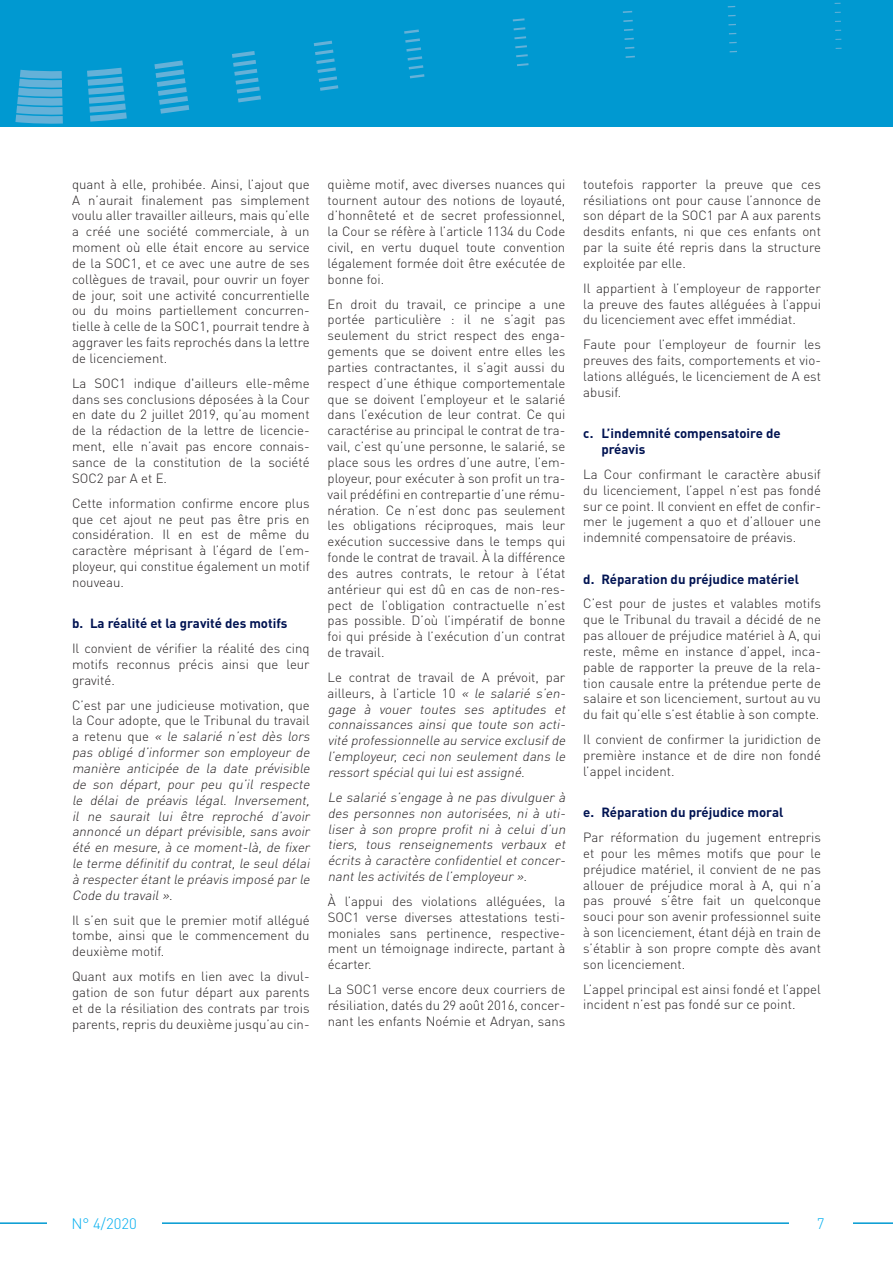
<style>
.page{position:relative;width:893px;height:1263px;background:#fff}
.page>*{position:absolute;margin:0;border:0;box-sizing:border-box;transform-origin:0 0}
.t1{font:300 15px "DIN Pro";color:#00aeef}
.texte_courant{font:300 13.2px/15.9px "DIN Pro";color:#231f20;text-align:justify}
.texte_courant-2{font:italic 300 13.2px/15.9px "DIN Pro";color:#231f20}
.t2{font:700 13.2px/15.9px "DIN Pro";color:#001352}
.s1{font-style:normal}
</style>
<div class="page">
<div style="left:0;top:0;width:893px;height:126px;background:#0099d1"></div>
<svg style="left:513px;top:18px;width:12px;height:3px"></svg>
<svg style="left:623px;top:11px;width:9px;height:2px"></svg>
<svg style="left:514px;top:27px;width:11px;height:3px"></svg>
<svg style="left:623px;top:20px;width:10px;height:2px"></svg>
<svg style="left:514px;top:36px;width:12px;height:3px"></svg>
<svg style="left:624px;top:29px;width:9px;height:2px"></svg>
<svg style="left:515px;top:45px;width:12px;height:3px"></svg>
<svg style="left:624px;top:38px;width:10px;height:2px"></svg>
<svg style="left:516px;top:54px;width:12px;height:3px"></svg>
<svg style="left:625px;top:47px;width:9px;height:2px"></svg>
<svg style="left:15px;top:70px;width:48px;height:54px"></svg>
<svg style="left:87px;top:68px;width:40px;height:54px"></svg>
<svg style="left:154px;top:60px;width:35px;height:54px"></svg>
<svg style="left:232px;top:51px;width:29px;height:51px"></svg>
<svg style="left:314px;top:41px;width:24px;height:50px"></svg>
<svg style="left:404px;top:29px;width:20px;height:49px"></svg>
<svg style="left:517px;top:63px;width:12px;height:3px"></svg>
<svg style="left:626px;top:56px;width:9px;height:2px"></svg>
<hr style="left:0;top:1222px;width:893px;height:2px;background:#0099d1">
<div style="left:789px;top:1217px;width:64px;height:46px;background:#fff"></div>
<div style="left:47px;top:1217px;width:115px;height:46px;background:#fff"></div>
<p class="texte_courant" style="left:72px;top:175px;width:239px">quant à elle, prohibée. Ainsi, l’ajout que A n’aurait finalement pas simplement voulu aller travailler ailleurs, mais qu’elle a créé une société commerciale, à un moment où elle était encore au service de la SOC1, et ce avec une autre de ses collègues de travail, pour ouvrir un foyer de jour, soit une activité concurrentielle ou du moins partiellement concurren&shy;tielle à celle de la SOC1, pourrait tendre à aggraver les faits reprochés dans la lettre de licenciement.</p>
<p class="texte_courant" style="left:72px;top:374px;width:239px">La SOC1 indique d'ailleurs elle-même dans ses conclusions déposées à la Cour en date du 2 juillet 2019, qu’au moment de la rédaction de la lettre de licencie&shy;ment, elle n’avait pas encore connais&shy;sance de la constitution de la société SOC2 par A et E.</p>
<p class="texte_courant" style="left:72px;top:494px;width:239px">Cette information confirme encore plus que cet ajout ne peut pas être pris en considération. Il en est de même du caractère méprisant à l’égard de l’em&shy;ployeur, qui constitue également un motif nouveau.</p>
<p class="t2" style="left:72px;top:615px;width:217px">b. La réalité et la gravité des motifs</p>
<p class="texte_courant" style="left:72px;top:640px;width:239px">Il convient de vérifier la réalité des cinq motifs reconnus précis ainsi que leur gravité.</p>
<p class="texte_courant-2" style="left:72px;top:696px;width:242px"><span class="s1">C’est par une judicieuse motivation, que la Cour adopte, que le Tribunal du travail a re t e n u q u e</span> « le salarié n’est dès lors pas obligé d’informer son employeur de manière anticipée de la date prévisible de son départ, pour peu qu’il respecte le délai de préavis légal. Inversement, il ne saurait lui être reproché d’avoir annoncé un départ prévisible, sans avoir été en mesure, à ce moment-là, de fixer le terme définitif du contrat, le seul délai à respecterétantle préavis imposé parle Code du travail»<span class="s1">.</span></p>
<p class="texte_courant" style="left:72px;top:911px;width:239px">Il s’en suit que le premier motif allégué tombe, ainsi que le commencement du deuxième motif.</p>
<p class="texte_courant" style="left:72px;top:968px;width:239px">Quant aux motifs en lien avec la divul&shy;gation de son futur départ aux parents et de la résiliation des contrats par trois parents, repris du deuxième jusqu’au cin-</p>
<p class="texte_courant" style="left:328px;top:175px;width:239px">quième motif, avec diverses nuances qui tournent autour des notions de loyauté, d’honnêteté et de secret professionnel, la Cour se réfère à l’article 1134 du Code civil, en vertu duquel toute convention légalement formée doit être exécutée de bonne foi.</p>
<p class="texte_courant" style="left:328px;top:295px;width:239px">En droit du travail, ce principe a une portée particulière : il ne s’agit pas seulement du strict respect des enga&shy;gements que se doivent entre elles les parties contractantes, il s’agit aussi du respect d’une éthique comportementale que se doivent l’employeur et le salarié dans l’exécution de leur contrat. Ce qui caractérise au principal le contrat de tra&shy;vail, c’est qu’une personne, le salarié, se place sous les ordres d’une autre, l’em&shy;ployeur, pour exécuter à son profit un tra&shy;vail prédéfini en contrepartie d’une rému&shy;nération. Ce n’est donc pas seulement les obligations réciproques, mais leur exécution successive dans le temps qui fonde le contrat de travail. À la différence des autres contrats, le retour à l’état antérieur qui est dû en cas de non-res&shy;pect de l’obligation contractuelle n’est pas possible. D’où l’impératif de bonne foi qui préside à l’exécution d’un contrat de travail.</p>
<p class="texte_courant-2" style="left:328px;top:669px;width:242px"><span class="s1">Le contrat de travail de A prévoit, par ailleurs, à l’article 10</span> « le salarié s’en&shy;gage à vouer toutes ses aptitudes et connaissances ainsi que toute son acti&shy;vité professionnelle au service exclusifde l’employeur, ceci non seulement dans le ressortspécialquiluiestassigné.</p>
<p class="texte_courant-2" style="left:328px;top:788px;width:242px;text-align:justify">Le salarié s’engage à ne pas divulguer à des personnes non autorisées, ni à uti&shy;liser à son propre profit ni à celui d’un tiers, tous renseignements verbaux et écrits à caractère confidentiel et concer&shy;nantles activités de l’employeur».</p>
<p class="texte_courant" style="left:328px;top:893px;width:239px">À l’appui des violations alléguées, la SOC1 verse diverses attestations testi&shy;moniales sans pertinence, respective&shy;ment un témoignage indirecte, partant à écarter.</p>
<p class="texte_courant" style="left:328px;top:981px;width:239px">La SOC1 verse encore deux courriers de résiliation, datés du 29 août 2016, concer&shy;nant les enfants Noémie et Adryan, sans</p>
<p class="texte_courant" style="left:583px;top:175px;width:239px">toutefois rapporter la preuve que ces résiliations ont pour cause l’annonce de son départ de la SOC1 par A aux parents desdits enfants, ni que ces enfants ont par la suite été repris dans la structure exploitée par elle.</p>
<p class="texte_courant" style="left:583px;top:279px;width:239px">Il appartient à l’employeur de rapporter la preuve des fautes alléguées à l’appui du licenciement avec effet immédiat.</p>
<p class="texte_courant" style="left:583px;top:336px;width:239px">Faute pour l’employeur de fournir les preuves des faits, comportements et vio&shy;lations allégués, le licenciement de A est abusif.</p>
<p class="t2" style="left:601px;top:425px;width:181px;text-indent:-18px">c. L’indemnité compensatoire de préavis</p>
<p class="texte_courant" style="left:583px;top:466px;width:239px">La Cour confirmant le caractère abusif du licenciement, l’appel n’est pas fondé sur ce point. Il convient en effet de confir&shy;mer le jugement a quo et d’allouer une indemnité compensatoire de préavis.</p>
<p class="t2" style="left:583px;top:570px;width:217px">d. Réparation du préjudice matériel</p>
<p class="texte_courant" style="left:583px;top:595px;width:239px">C’est pour de justes et valables motifs que le Tribunal du travail a décidé de ne pas allouer de préjudice matériel à A, qui reste, même en instance d’appel, inca&shy;pable de rapporter la preuve de la rela&shy;tion causale entre la prétendue perte de salaire et son licenciement, surtout au vu du fait qu’elle s’est établie à son compte.</p>
<p class="texte_courant" style="left:583px;top:731px;width:239px">Il convient de confirmer la juridiction de première instance et de dire non fondé l’appel incident.</p>
<p class="t2" style="left:583px;top:804px;width:202px">e. Réparation du préjudice moral</p>
<p class="texte_courant" style="left:583px;top:829px;width:239px">Par réformation du jugement entrepris et pour les mêmes motifs que pour le préjudice matériel, il convient de ne pas allouer de préjudice moral à A, qui n’a pas prouvé s’être fait un quelconque souci pour son avenir professionnel suite à son licenciement, étant déjà en train de s’établir à son propre compte dès avant son licenciement.</p>
<p class="texte_courant" style="left:583px;top:980px;width:239px">L’appel principal est ainsi fondé et l’appel incident n’est pas fondé sur ce point.</p>
<p class="t1" style="left:71px;top:1213px;width:67px">N° 4/2020</p>
<p class="t1" style="left:817px;top:1213px;width:9px">7</p>
</div>
